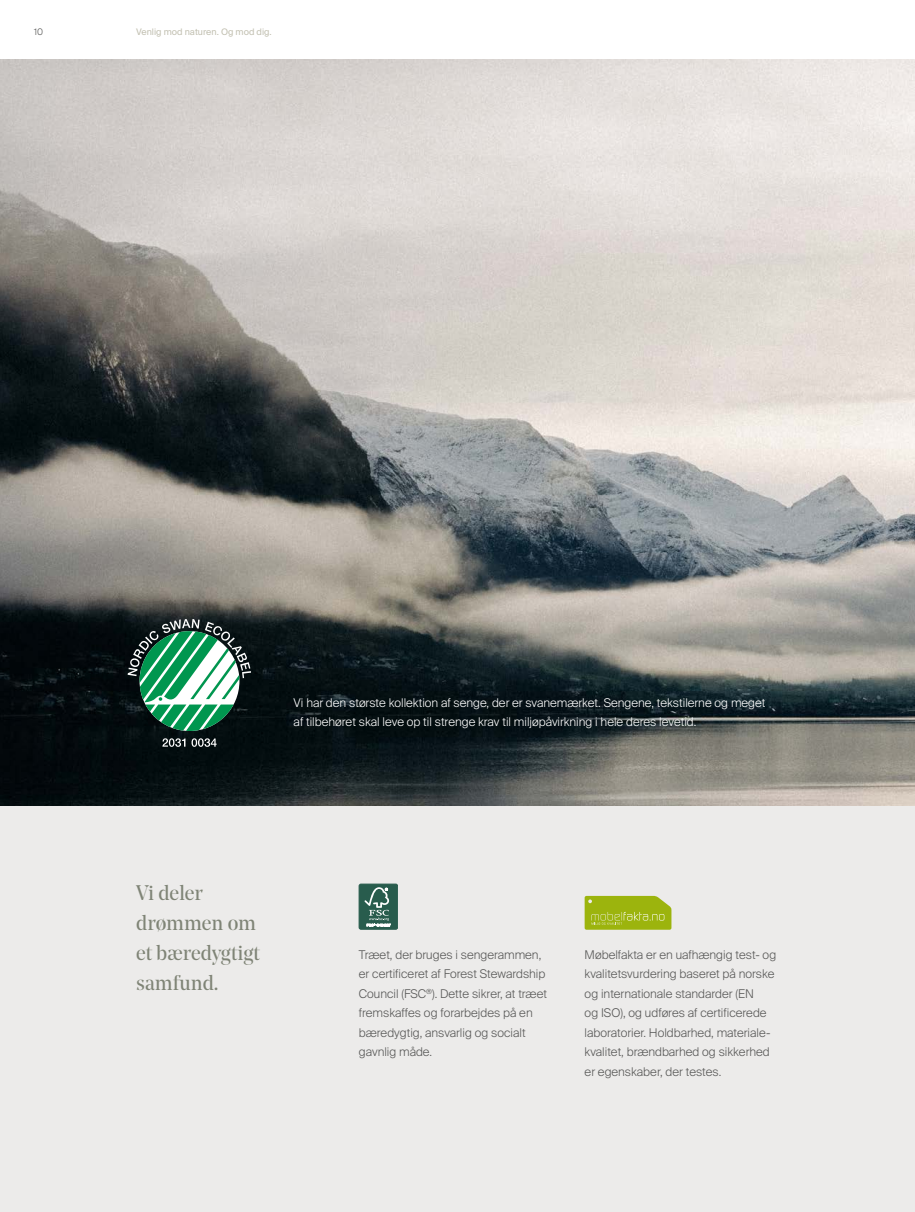
<style>
.page{position:relative;width:915px;height:1212px;background:#fff}
.page>*{position:absolute;margin:0;border:0;box-sizing:border-box;transform-origin:0 0}
.t1{font:21px "Noe Display";color:#7f8476}
.t2{font:300 12px/19.5px "Suisse Intl";color:#575756}
.t3{font:300 12px/19.5px "Suisse Intl";color:#fff}
.t4{font:9px "Suisse Intl";color:#c2c0b1}
.t5{font:300 9px "Suisse Intl";color:#575756}
</style>
<div class="page">
<div style="left:0;top:804px;width:914px;height:408px;background:#ecebea"></div>
<img style="left:0;top:60px;width:914px;height:745px">
<svg style="left:128px;top:619px;width:123px;height:112px"></svg>
<svg style="left:162px;top:738px;width:23px;height:9px"></svg>
<svg style="left:191px;top:738px;width:25px;height:9px"></svg>
<div style="left:359px;top:884px;width:38px;height:45px;background:#285c4d;border-radius:2px"></div>
<div style="left:359px;top:884px;width:38px;height:45px;border:1px solid #285c4d;border-radius:2px"></div>
<svg style="left:364px;top:887px;width:26px;height:39px"></svg>
<svg style="left:584px;top:896px;width:87px;height:34px"></svg>
<p class="t5" style="left:34px;top:26px;width:10px">10</p>
<p class="t4" style="left:136px;top:26px;width:137px">Venlig mod naturen. Og mod dig.</p>
<p class="t3" style="left:293px;top:693px;width:473px">Vi har den største kollektion af senge, der er svanemærket. Sengene, tekstilerne og meget af tilbehøret skal leve op til strenge krav til miljøpåvirkning i hele deres levetid.</p>
<p class="t1" style="left:136px;top:880px;width:68px">Vi deler</p>
<p class="t1" style="left:136px;top:910px;width:121px">drømmen om</p>
<p class="t1" style="left:136px;top:940px;width:125px">et bæredygtigt</p>
<p class="t1" style="left:136px;top:970px;width:84px">samfund.</p>
<p class="t2" style="left:359px;top:945px;width:189px">Træet, der bruges i sengerammen, er certificeret af Forest Stewardship<br>Council (FSC<sup>®</sup>). Dette sikrer, at træet fremskaffes og forarbejdes på en bæredygtig, ansvarlig og socialt gavnlig måde.</p>
<p class="t2" style="left:584px;top:945px;width:193px">Møbelfakta er en uafhængig test- og kvalitetsvurdering baseret på norske og internationale standarder (EN<br>og ISO), og udføres af certificerede laboratorier. Holdbarhed, materiale&shy;kvalitet, brændbarhed og sikkerhed er egenskaber, der testes.</p>
</div>
